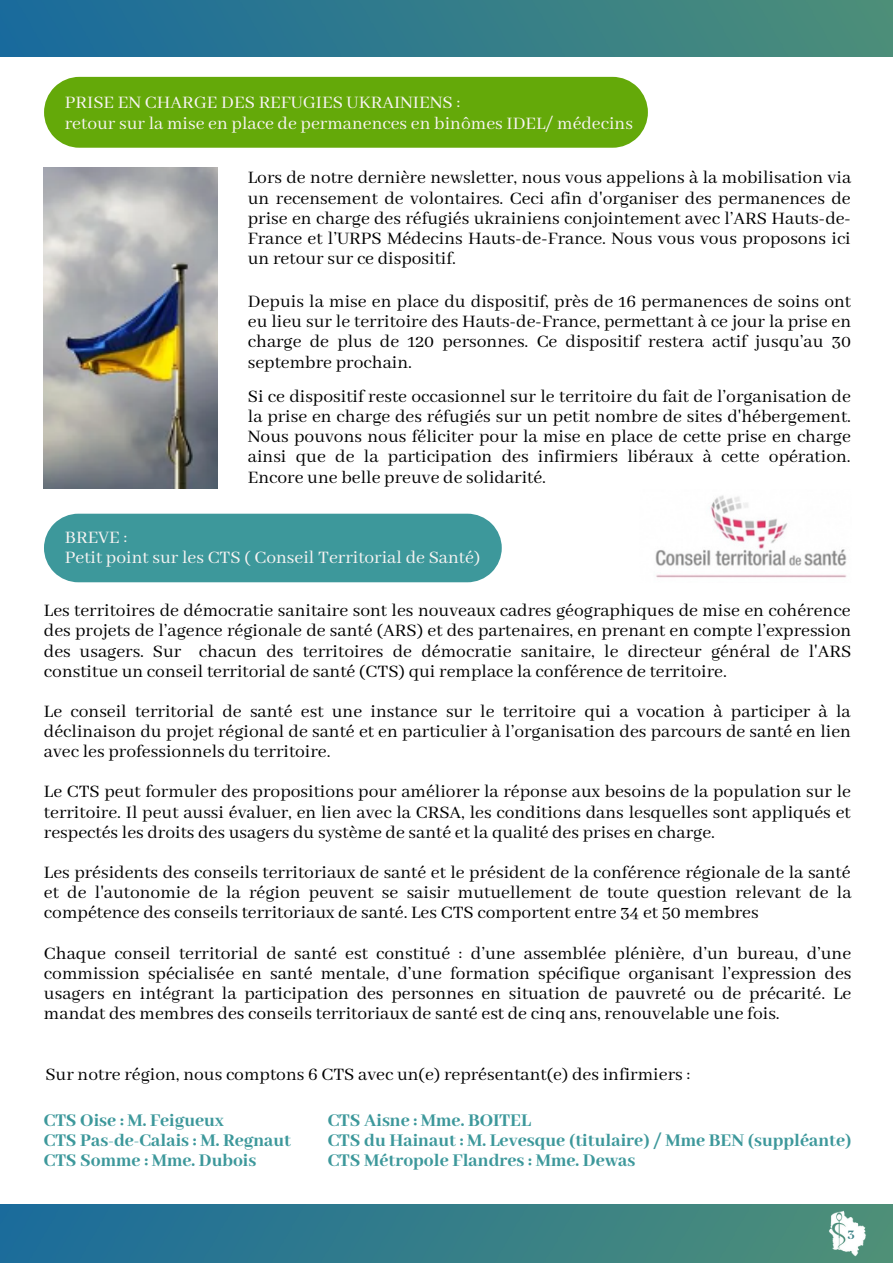
<style>
.page{position:relative;width:893px;height:1264px;background:#fff}
.page>*{position:absolute;margin:0;border:0;box-sizing:border-box;transform-origin:0 0}
.t1{font:19.5px/20.2px "Abhaya Libre";color:#000;text-align:justify}
.t2{font:800 19.5px/20.2px "Abhaya Libre";color:#3d989b}
.t3{font:19.5px/20.2px "Abhaya Libre";color:#f8f4f3}
.t4{font:800 13.8px "Abhaya Libre";color:#3a8185}
</style>
<div class="page">
<img style="left:0;top:0;width:892px;height:56px">
<img style="left:0;top:1204px;width:892px;height:58px">
<div style="left:44px;top:77px;width:604px;height:71px;background:#64a909"></div>
<img style="left:44px;top:168px;width:173px;height:321px">
<div style="left:44px;top:513px;width:457px;height:69px;background:#3d989b"></div>
<img style="left:655px;top:495px;width:192px;height:83px">
<img style="left:823px;top:1208px;width:48px;height:49px">
<p class="t3" style="left:65px;top:93px;width:569px">PRISE EN CHARGE DES REFUGIES UKRAINIENS :<br>retour sur la mise en place de permanences en binômes IDEL/ médecins</p>
<p class="t1" style="left:248px;top:168px;width:604px">Lors de notre dernière newsletter, nous vous appelions à la mobilisation via un recensement de volontaires. Ceci afin d'organiser des permanences de prise en charge des réfugiés ukrainiens conjointement avec l’ARS Hauts-de-France et l’URPS Médecins Hauts-de-France. Nous vous vous proposons ici un retour sur ce dispositif.</p>
<p class="t1" style="left:248px;top:292px;width:605px">Depuis la mise en place du dispositif, près de 16 permanences de soins ont eu lieu sur le territoire des Hauts-de-France, permettant à ce jour la prise en charge de plus de 120 personnes. Ce dispositif restera actif jusqu’au 30 septembre prochain.</p>
<p class="t1" style="left:248px;top:386px;width:604px">Si ce dispositif reste occasionnel sur le territoire du fait de l’organisation de la prise en charge des réfugiés sur un petit nombre de sites d'hébergement.<br>Nous pouvons nous féliciter pour la mise en place de cette prise en charge ainsi que de la participation des infirmiers libéraux à cette opération.<br>Encore une belle preuve de solidarité.</p>
<p class="t3" style="left:65px;top:527px;width:417px">BREVE :<br>Petit point sur les CTS ( Conseil Territorial de Santé)</p>
<p class="t1" style="left:44px;top:601px;width:808px">Les territoires de démocratie sanitaire sont les nouveaux cadres géographiques de mise en cohérence des projets de l’agence régionale de santé (ARS) et des partenaires, en prenant en compte l’expression des usagers. Sur chacun des territoires de démocratie sanitaire, le directeur général de l'ARS constitue un conseil territorial de santé (CTS) qui remplace la conférence de territoire.</p>
<p class="t1" style="left:44px;top:702px;width:808px">Le conseil territorial de santé est une instance sur le territoire qui a vocation à participer à la déclinaison du projet régional de santé et en particulier à l’organisation des parcours de santé en lien avec les professionnels du territoire.</p>
<p class="t1" style="left:44px;top:782px;width:808px">Le CTS peut formuler des propositions pour améliorer la réponse aux besoins de la population sur le territoire. Il peut aussi évaluer, en lien avec la CRSA, les conditions dans lesquelles sont appliqués et respectés les droits des usagers du système de santé et la qualité des prises en charge.</p>
<p class="t1" style="left:44px;top:863px;width:809px">Les présidents des conseils territoriaux de santé et le président de la conférence régionale de la santé et de l'autonomie de la région peuvent se saisir mutuellement de toute question relevant de la compétence des conseils territoriaux de santé. Les CTS comportent entre 34 et 50 membres</p>
<p class="t1" style="left:44px;top:943px;width:808px">Chaque conseil territorial de santé est constitué : d’une assemblée plénière, d’un bureau, d’une commission spécialisée en santé mentale, d’une formation spécifique organisant l’expression des usagers en intégrant la participation des personnes en situation de pauvreté ou de précarité. Le mandat des membres des conseils territoriaux de santé est de cinq ans, renouvelable une fois.</p>
<p class="t1" style="left:45px;top:1065px;width:646px">Sur notre région, nous comptons 6 CTS avec un(e) représentant(e) des infirmiers :</p>
<p class="t2" style="left:328px;top:1110px;width:525px">CTS Aisne : Mme. BOITEL<br>CTS du Hainaut : M. Levesque (titulaire) / Mme BEN (suppléante)<br>CTS Métropole Flandres : Mme. Dewas</p>
<p class="t2" style="left:44px;top:1110px;width:249px">CTS Oise : M. Feigueux<br>CTS Pas-de-Calais : M. Regnaut<br>CTS Somme : Mme. Dubois</p>
<p class="t4" style="left:847px;top:1226px;width:9px">3</p>
</div>
